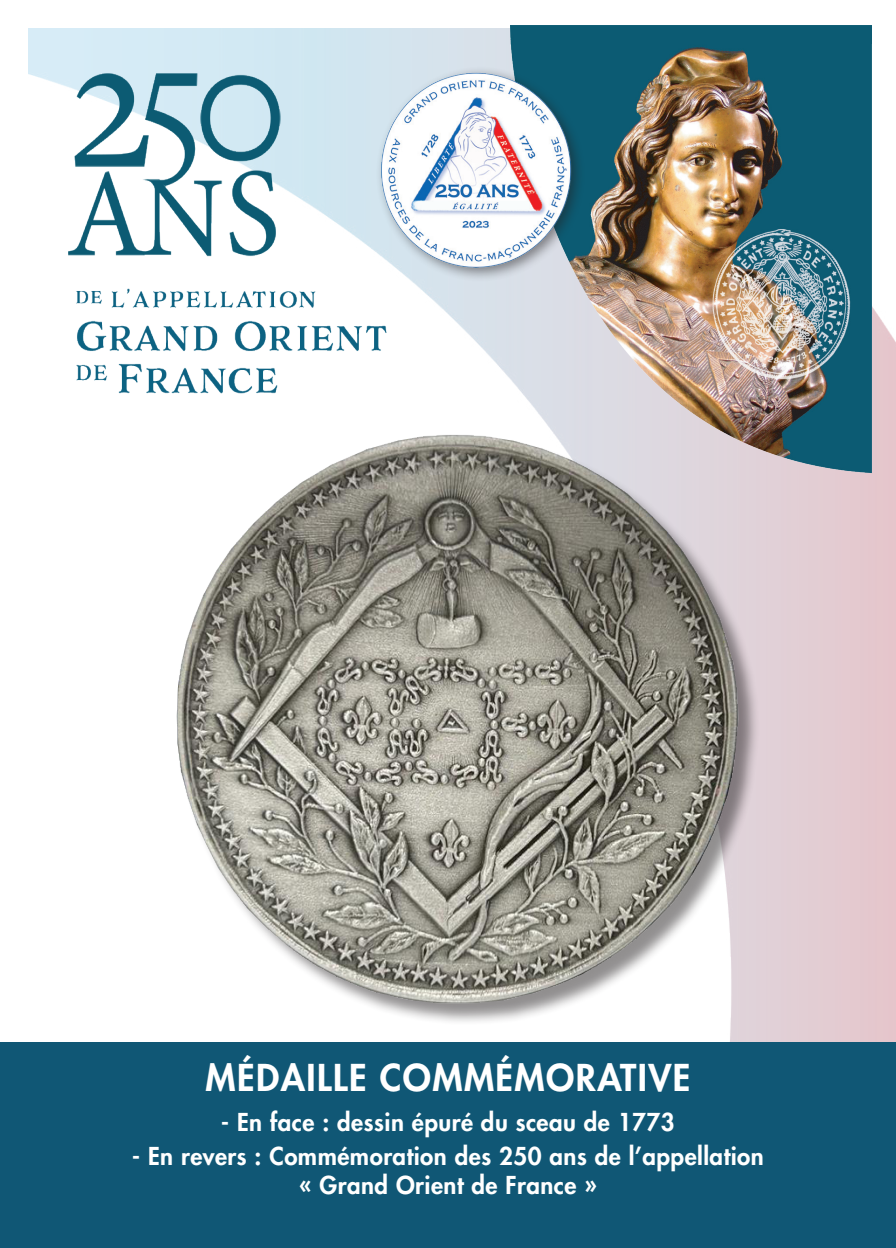
<style>
.page{position:relative;width:896px;height:1248px;background:#fff}
.page>*{position:absolute;margin:0;border:0;box-sizing:border-box;transform-origin:0 0}
.t1{font:800 45px "Futura PT";color:#fff}
.t2{font:800 36px "Futura Std";letter-spacing:.04em;color:#fff}
.t3{font:800 24px/28.8px "Futura Std";letter-spacing:.02em;color:#fff;text-align:center}
</style>
<div class="page">
<img style="left:28px;top:28px;width:868px;height:1014px">
<img style="left:151px;top:412px;width:611px;height:609px">
<div style="left:0;top:1042px;width:896px;height:205px;background:#105775"></div>
<img style="left:68px;top:74px;width:320px;height:325px">
<img style="left:511px;top:26px;width:361px;height:451px">
<div style="left:375px;top:65px;width:211px;height:217px;background:#231f20;opacity:.5"></div>
<img style="left:380px;top:71px;width:193px;height:199px">
<p class="t2" style="left:205px;top:1054px;width:486px">MÉDAILLE COMMÉMORATIVE</p>
<p class="t3" style="left:221px;top:1107px;width:455px">- En face : dessin épuré du sceau de 1773</p>
<p class="t3" style="left:132px;top:1141px;width:633px">- En revers : Commémoration des 250 ans de l’appellation « Grand Orient de France »</p>
<p class="t1" style="left:325px;top:1054px;width:223px">MARSEILLE</p>
</div>
